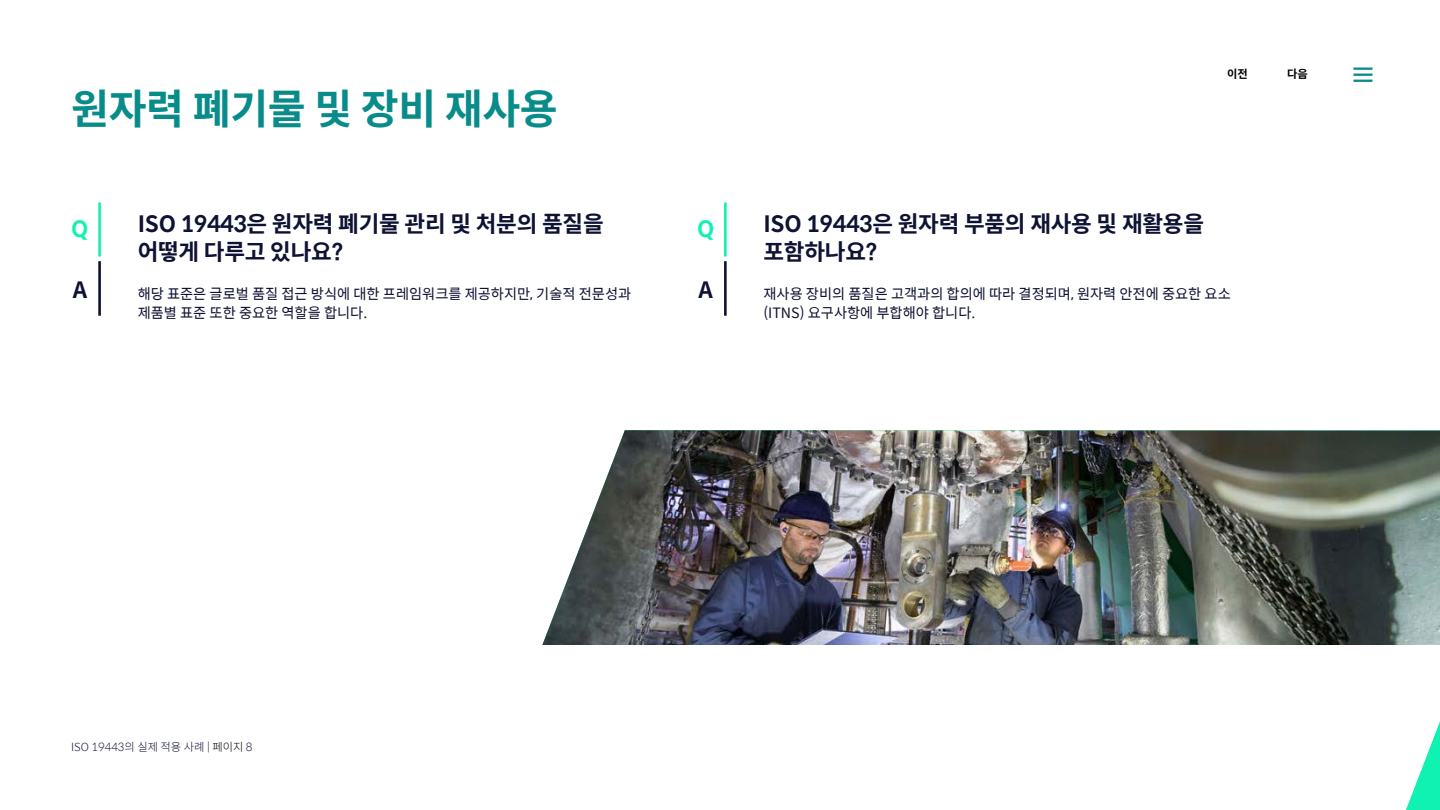
<style>
.page{position:relative;width:1440px;height:810px;background:#fff}
.page>*{position:absolute;margin:0;border:0;box-sizing:border-box;transform-origin:0 0}
.t1{font:700 41.25px "Spoqa Han Sans Neo";letter-spacing:-.01em;color:#088c8a}
.t2{font:700 22.5px/27.8px "Spoqa Han Sans Neo";letter-spacing:-.01em;color:#0f1232}
.t3{font:700 22.42px "Spoqa Han Sans Neo";color:#0ff2b2}
.t4{font:700 22.42px "Spoqa Han Sans Neo";color:#0f1232}
.t5{font:14.25px/19.5px "Spoqa Han Sans";color:#0f1232}
.t6{font:300 11.25px "Spoqa Han Sans";color:#0f1232}
.t7{font:700 11.25px "Spoqa Han Sans";color:#000}
.s1{color:#000}
</style>
<div class="page">
<hr style="left:1353px;top:67px;width:19px;height:3px;background:#088c8a">
<svg style="left:1353px;top:74px;width:19px;height:8px"></svg>
<svg style="left:1406px;top:722px;width:34px;height:88px"></svg>
<hr style="left:98px;top:202px;width:3px;height:55px;background:#0ff2b2">
<hr style="left:98px;top:261px;width:3px;height:55px;background:#0f1232">
<hr style="left:724px;top:202px;width:3px;height:55px;background:#0ff2b2">
<hr style="left:724px;top:261px;width:3px;height:55px;background:#0f1232">
<img style="left:542px;top:430px;width:898px;height:215px">
<p class="t7" style="left:1227px;top:67px;width:22px">이전</p>
<p class="t7" style="left:1287px;top:67px;width:22px">다음</p>
<h1 class="t1" style="left:71px;top:77px;width:488px">원자력 폐기물 및 장비 재사용</h1>
<h3 class="t3" style="left:71px;top:212px;width:19px">Q</h3>
<h3 class="t4" style="left:73px;top:272px;width:16px">A</h3>
<h2 class="t2" style="left:138px;top:209px;width:468px">ISO 19443은 원자력 폐기물 관리 및 처분의 품질을 어떻게 다루고 있나요?</h2>
<p class="t5" style="left:138px;top:284px;width:495px">해당 표준은 글로벌 품질 접근 방식에 대한 프레임워크를 제공하지만, 기술적 전문성과 제품별 표준 또한 중요한 역할을 합니다.</p>
<h3 class="t3" style="left:697px;top:212px;width:19px">Q</h3>
<h3 class="t4" style="left:698px;top:272px;width:16px">A</h3>
<h2 class="t2" style="left:763px;top:209px;width:442px">ISO 19443은 원자력 부품의 재사용 및 재활용을 포함하나요?</h2>
<p class="t5" style="left:763px;top:284px;width:469px">재사용 장비의 품질은 고객과의 합의에 따라 결정되며, 원자력 안전에 중요한 요소 (ITNS) 요구사항에 부합해야 합니다.</p>
<p class="t6" style="left:71px;top:741px;width:183px">ISO 19443의 실제 적용 사례 | <span class="s1">페이지</span> 8</p>
</div>
